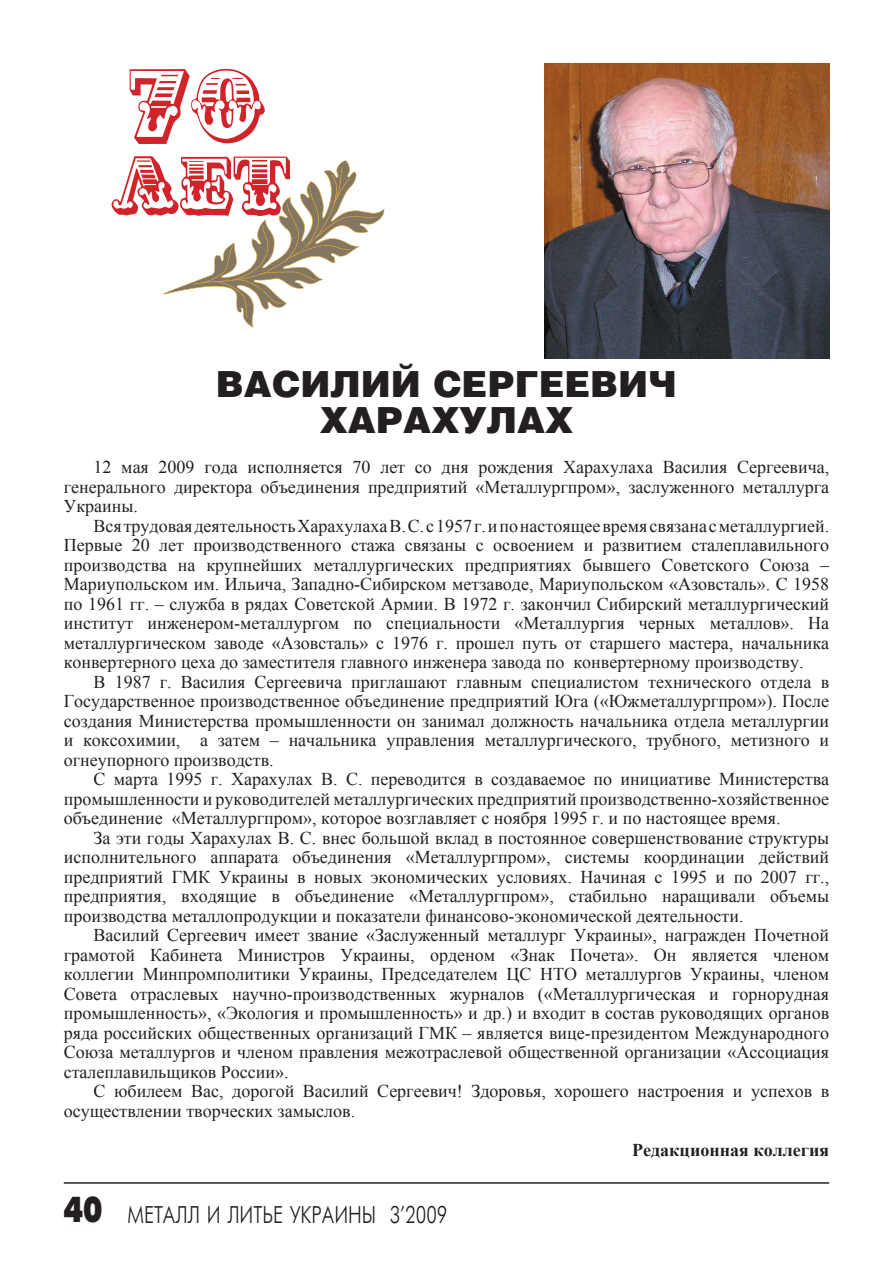
<style>
.page{position:relative;width:893px;height:1263px;background:#fff}
.page>*{position:absolute;margin:0;border:0;box-sizing:border-box;transform-origin:0 0}
.t1{font:108px "Invest";color:#d1232a;scale:.9 1}
.t2{font:85.5px "Invest";color:#d1232a;scale:.9 1}
.t3{font:900 36px/36px "Helios";color:#231f20;text-align:center}
.t4{font:24px "Futuris Cyrillic";color:#231f20;scale:.8 1}
.t5{font:18px/19.5px "Times New Roman";color:#231f20;text-align:justify}
.t6{font:700 18px "Times New Roman";color:#231f20}
.s1{font-family:"Futuris XC";font-weight:700;font-size:36px}
</style>
<div class="page">
<hr style="left:64px;top:1182px;width:765px;height:2px;background:#231f20">
<img style="left:544px;top:64px;width:285px;height:295px">
<svg style="left:163px;top:160px;width:222px;height:168px"></svg>
<svg style="left:192px;top:162px;width:186px;height:158px"></svg>
<h1 class="t1" style="left:130px;top:39px;width:155px">70</h1>
<h2 class="t2" style="left:111px;top:133px;width:203px">Лет</h2>
<h3 class="t3" style="left:216px;top:364px;width:463px">ВАСИЛИЙ СЕРГЕЕВИЧ<br>ХАРАХУЛАХ</h3>
<p class="t5" style="left:64px;top:457px;width:767px;text-indent:30px">12 мая 2009 года исполняется 70 лет со дня рождения Харахулаха Василия Сергеевича, генерального директора объединения предприятий «Металлургпром», заслуженного металлурга Украины.</p>
<p class="t5" style="left:64px;top:515px;width:767px;text-indent:30px">Вся трудовая деятельность Харахулаха В. С. с 1957 г. и по настоящее время связана с металлургией.<br>Первые 20 лет производственного стажа связаны с освоением и развитием сталеплавильного производства на крупнейших металлургических предприятиях бывшего Советского Союза – Мариупольском им. Ильича, Западно-Сибирском метзаводе, Мариупольском «Азовсталь». С 1958 по 1961 гг. – служба в рядах Советской Армии. В 1972 г. закончил Сибирский металлургический институт инженером-металлургом по специальности «Металлургия черных металлов». На металлургическом заводе «Азовсталь» с 1976 г. прошел путь от старшего мастера, начальника конвертерного цеха до заместителя главного инженера завода по конвертерному производству.</p>
<p class="t5" style="left:64px;top:671px;width:767px;text-indent:30px">В 1987 г. Василия Сергеевича приглашают главным специалистом технического отдела в Государственное производственное объединение предприятий Юга («Южметаллургпром»). После создания Министерства промышленности он занимал должность начальника отдела металлургии и коксохимии, а затем – начальника управления металлургического, трубного, метизного и огнеупорного производств.</p>
<p class="t5" style="left:64px;top:769px;width:767px;text-indent:30px">С марта 1995 г. Харахулах В. С. переводится в создаваемое по инициативе Министерства промышленности и руководителей металлургических предприятий производственно-хозяйственное объединение «Металлургпром», которое возглавляет с ноября 1995 г. и по настоящее время.</p>
<p class="t5" style="left:64px;top:827px;width:767px;text-indent:30px">За эти годы Харахулах В. С. внес большой вклад в постоянное совершенствование структуры исполнительного аппарата объединения «Металлургпром», системы координации действий предприятий ГМК Украины в новых экономических условиях. Начиная с 1995 и по 2007 гг., предприятия, входящие в объединение «Металлургпром», стабильно наращивали объемы производства металлопродукции и показатели финансово-экономической деятельности.</p>
<p class="t5" style="left:64px;top:925px;width:767px;text-indent:30px">Василий Сергеевич имеет звание «Заслуженный металлург Украины», награжден Почетной грамотой Кабинета Министров Украины, орденом «Знак Почета». Он является членом коллегии Минпромполитики Украины, Председателем ЦС НТО металлургов Украины, членом Совета отраслевых научно-производственных журналов («Металлургическая и горнорудная промышленность», «Экология и промышленность» и др.) и входит в состав руководящих органов ряда российских общественных организаций ГМК – является вице-президентом Международного Союза металлургов и членом правления межотраслевой общественной организации «Ассоциация сталеплавильщиков России».</p>
<p class="t5" style="left:64px;top:1081px;width:767px;text-indent:30px">С юбилеем Вас, дорогой Василий Сергеевич! Здоровья, хорошего настроения и успехов в осуществлении творческих замыслов.</p>
<p class="t6" style="left:632px;top:1137px;width:199px">Редакционная коллегия</p>
<h3 class="t4" style="left:64px;top:1202px;width:481px"><span class="s1">40</span> МЕТАЛЛ И ЛИТЬЕ УКРАИНЫ 3’2009</h3>
</div>
